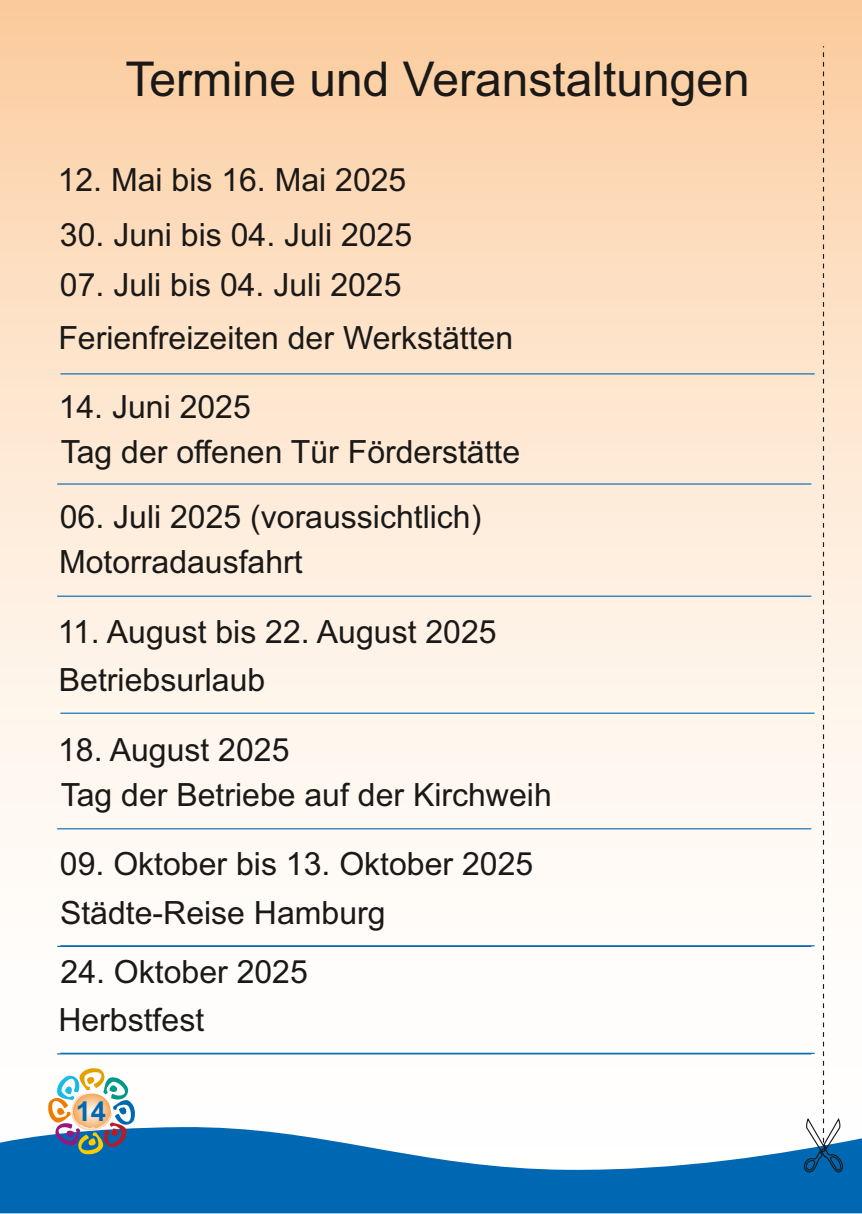
<style>
.page{position:relative;width:862px;height:1214px;background:#fff}
.page>*{position:absolute;margin:0;border:0;box-sizing:border-box;transform-origin:0 0}
.t1{font:48px "Arial";color:#1a1918}
.t2{font:32px/48.6px "Arial";color:#1a1918}
.t3{font:700 27.4px "Arial";color:#0068b3}
</style>
<div class="page">
<img style="left:0;top:0;width:862px;height:1055px">
<svg style="left:0;top:1127px;width:862px;height:86px;fill:#0068b3"></svg>
<svg style="left:48px;top:1068px;width:87px;height:86px"></svg>
<svg style="left:803px;top:46px;width:40px;height:1126px"></svg>
<hr style="left:60px;top:373px;width:754px;height:1px;background:#0068b3">
<hr style="left:57px;top:483px;width:754px;height:1px;background:#0068b3">
<hr style="left:60px;top:712px;width:754px;height:1px;background:#0068b3">
<hr style="left:57px;top:828px;width:754px;height:1px;background:#0068b3">
<hr style="left:60px;top:945px;width:754px;height:1px;background:#0068b3">
<hr style="left:57px;top:945px;width:754px;height:1px;background:#0068b3">
<hr style="left:57px;top:595px;width:754px;height:1px;background:#0068b3">
<hr style="left:60px;top:1052px;width:754px;height:1px;background:#0068b3">
<hr style="left:57px;top:1053px;width:754px;height:1px;background:#0068b3">
<h1 class="t1" style="left:125px;top:46px;width:626px">Termine und Veranstaltungen</h1>
<p class="t2" style="left:58px;top:155px;width:350px">12. Mai bis 16. Mai 2025</p>
<p class="t2" style="left:60px;top:210px;width:354px">30. Juni bis 04. Juli 2025</p>
<p class="t2" style="left:60px;top:260px;width:343px">07. Juli bis 04. Juli 2025</p>
<p class="t2" style="left:58px;top:313px;width:456px">Ferienfreizeiten der Werkstätten</p>
<p class="t2" style="left:59px;top:384px;width:463px;line-height:44.8px">14. Juni 2025<br>Tag der offenen Tür Förderstätte</p>
<p class="t2" style="left:60px;top:492px;width:423px">06. Juli 2025 (voraussichtlich)</p>
<p class="t2" style="left:59px;top:537px;width:245px">Motorradausfahrt</p>
<p class="t2" style="left:58px;top:607px;width:440px">11. August bis 22. August 2025<br>Betriebsurlaub</p>
<p class="t2" style="left:58px;top:727px;width:495px;line-height:44.8px">18. August 2025<br>Tag der Betriebe auf der Kirchweih</p>
<p class="t2" style="left:60px;top:839px;width:475px">09. Oktober bis 13. Oktober 2025<br>Städte-Reise Hamburg</p>
<p class="t2" style="left:58px;top:946px;width:251px">24. Oktober 2025<br>Herbstfest</p>
<p class="t3" style="left:76px;top:1092px;width:32px">14</p>
</div>
